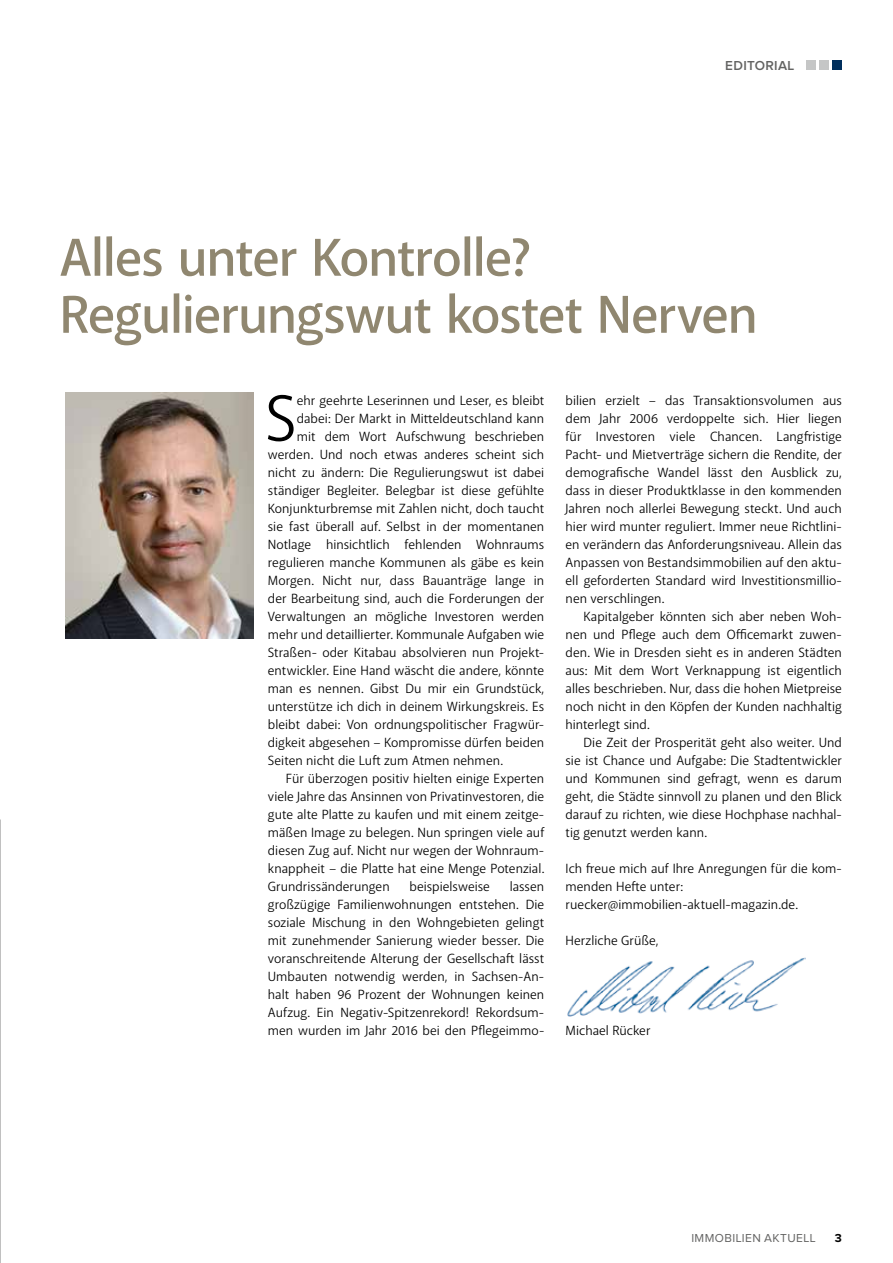
<style>
.page{position:relative;width:893px;height:1263px;background:#fff}
.page>*{position:absolute;margin:0;border:0;box-sizing:border-box;transform-origin:0 0}
.t1{font:66.15px "Akagi Pro";color:#000}
.t2{font:600 54px/57px "Akagi Pro";letter-spacing:-.02em;color:#908770}
.t3{font:13.5px/18px "Akagi Pro";color:#000;text-align:justify}
.t4{font:600 13.5px "Proxima Nova";letter-spacing:.025em;color:#636362}
.t5{font:12px "Proxima Nova";letter-spacing:.035em;color:#636362}
.t6{font:700 12px "Proxima Nova";color:#000}
</style>
<div class="page">
<div style="left:806px;top:60px;width:9px;height:9px;background:#c5c6c6"></div>
<div style="left:819px;top:60px;width:10px;height:9px;background:#c5c6c6"></div>
<div style="left:832px;top:60px;width:10px;height:9px;background:#002f5d"></div>
<img style="left:66px;top:393px;width:187px;height:246px">
<img style="left:567px;top:957px;width:238px;height:60px">
<p class="t4" style="left:725px;top:59px;width:71px">EDITORIAL</p>
<h2 class="t2" style="left:60px;top:230px;width:700px">Alles unter Kontrolle?<br>Regulierungswut kostet Nerven</h2>
<h1 class="t1" style="left:265px;top:378px;width:33px">S</h1>
<p class="t3" style="left:297px;top:391px;width:249px">ehr geehrte Leserinnen und Leser, es bleibt</p>
<p class="t3" style="left:297px;top:409px;width:249px">dabei: Der Markt in Mitteldeutschland kann</p>
<p class="t3" style="left:297px;top:427px;width:249px">mit dem Wort Aufschwung beschrieben</p>
<p class="t3" style="left:268px;top:445px;width:278px">werden. Und noch etwas anderes scheint sich</p>
<p class="t3" style="left:268px;top:463px;width:278px">nicht zu ändern: Die Regulierungswut ist dabei</p>
<p class="t3" style="left:268px;top:481px;width:278px">ständiger Begleiter. Belegbar ist diese gefühlte</p>
<p class="t3" style="left:268px;top:499px;width:278px">Konjunkturbremse mit Zahlen nicht, doch taucht</p>
<p class="t3" style="left:268px;top:517px;width:278px">sie fast überall auf. Selbst in der momentanen</p>
<p class="t3" style="left:268px;top:535px;width:278px">Notlage hinsichtlich fehlenden Wohnraums</p>
<p class="t3" style="left:268px;top:553px;width:278px">regulieren manche Kommunen als gäbe es kein</p>
<p class="t3" style="left:268px;top:571px;width:278px">Morgen. Nicht nur, dass Bauanträge lange in</p>
<p class="t3" style="left:268px;top:589px;width:278px">der Bearbeitung sind, auch die Forderungen der</p>
<p class="t3" style="left:268px;top:607px;width:278px">Verwaltungen an mögliche Investoren werden</p>
<p class="t3" style="left:268px;top:625px;width:278px">mehr und detaillierter. Kommunale Aufgaben wie</p>
<p class="t3" style="left:268px;top:643px;width:278px">Straßen- oder Kitabau absolvieren nun Projekt-</p>
<p class="t3" style="left:268px;top:661px;width:278px">entwickler. Eine Hand wäscht die andere, könnte</p>
<p class="t3" style="left:268px;top:679px;width:278px">man es nennen. Gibst Du mir ein Grundstück,</p>
<p class="t3" style="left:268px;top:697px;width:278px">unterstütze ich dich in deinem Wirkungskreis. Es</p>
<p class="t3" style="left:268px;top:715px;width:278px">bleibt dabei: Von ordnungspolitischer Fragwür-</p>
<p class="t3" style="left:268px;top:733px;width:278px">digkeit abgesehen – Kompromisse dürfen beiden</p>
<p class="t3" style="left:268px;top:751px;width:237px">Seiten nicht die Luft zum Atmen nehmen.</p>
<p class="t3" style="left:286px;top:769px;width:260px">Für überzogen positiv hielten einige Experten</p>
<p class="t3" style="left:268px;top:787px;width:278px">viele Jahre das Ansinnen von Privatinvestoren, die</p>
<p class="t3" style="left:268px;top:805px;width:278px">gute alte Platte zu kaufen und mit einem zeitge-</p>
<p class="t3" style="left:268px;top:823px;width:278px">mäßen Image zu belegen. Nun springen viele auf</p>
<p class="t3" style="left:268px;top:841px;width:278px">diesen Zug auf. Nicht nur wegen der Wohnraum-</p>
<p class="t3" style="left:268px;top:859px;width:278px">knappheit – die Platte hat eine Menge Potenzial.</p>
<p class="t3" style="left:268px;top:877px;width:123px">Grundrissänderungen</p>
<p class="t3" style="left:410px;top:877px;width:82px">beispielsweise</p>
<p class="t3" style="left:268px;top:877px;width:278px;text-indent:242px">lassen großzügige Familienwohnungen entstehen. Die soziale Mischung in den Wohngebieten gelingt mit zunehmender Sanierung wieder besser. Die voranschreitende Alterung der Gesellschaft lässt Umbauten notwendig werden, in Sachsen-An&shy;halt haben 96 Prozent der Wohnungen keinen Aufzug. Ein Negativ-Spitzenrekord! Rekordsum&shy;men wurden im Jahr 2016 bei den Pflegeimmo-</p>
<p class="t3" style="left:566px;top:391px;width:278px">bilien erzielt – das Transaktionsvolumen aus dem Jahr 2006 verdoppelte sich. Hier liegen für Investoren viele Chancen. Langfristige Pacht- und Mietverträge sichern die Rendite, der demografische Wandel lässt den Ausblick zu, dass in dieser Produktklasse in den kommenden Jahren noch allerlei Bewegung steckt. Und auch hier wird munter reguliert. Immer neue Richtlini&shy;en verändern das Anforderungsniveau. Allein das Anpassen von Bestandsimmobilien auf den aktu&shy;ell geforderten Standard wird Investitionsmillio&shy;nen verschlingen.</p>
<p class="t3" style="left:566px;top:607px;width:278px;text-indent:18px">Kapitalgeber könnten sich aber neben Woh&shy;nen und Pflege auch dem Officemarkt zuwen&shy;den. Wie in Dresden sieht es in anderen Städten aus: Mit dem Wort Verknappung ist eigentlich alles beschrieben. Nur, dass die hohen Mietpreise noch nicht in den Köpfen der Kunden nachhaltig hinterlegt sind.</p>
<p class="t3" style="left:566px;top:733px;width:278px;text-indent:18px">Die Zeit der Prosperität geht also weiter. Und sie ist Chance und Aufgabe: Die Stadtentwickler und Kommunen sind gefragt, wenn es darum geht, die Städte sinnvoll zu planen und den Blick darauf zu richten, wie diese Hochphase nachhal&shy;tig genutzt werden kann.</p>
<p class="t3" style="left:566px;top:859px;width:278px;text-align:left">Ich freue mich auf Ihre Anregungen für die kom&shy;menden Hefte unter: ruecker@immobilien-aktuell-magazin.de.</p>
<p class="t3" style="left:566px;top:931px;width:94px">Herzliche Grüße,</p>
<p class="t3" style="left:566px;top:1021px;width:86px">Michael Rücker</p>
<p class="t5" style="left:691px;top:1233px;width:126px">IMMOBILIEN AKTUELL</p>
<p class="t6" style="left:835px;top:1233px;width:9px">3</p>
</div>
